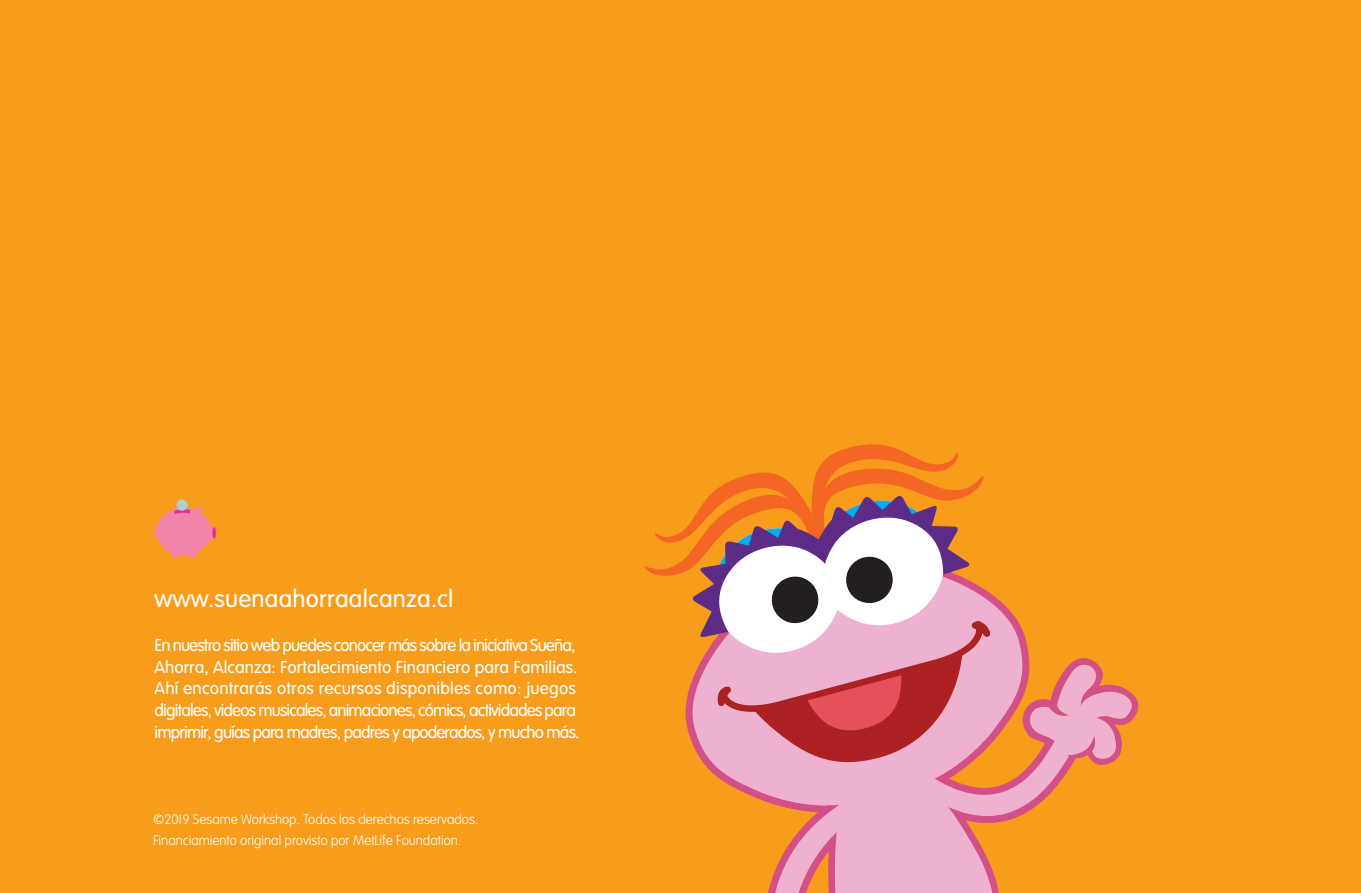
<style>
.page{position:relative;width:1361px;height:893px;background:#f89c1c}
.page>*{position:absolute;margin:0;border:0;box-sizing:border-box;transform-origin:0 0}
.t1{font:24px "Sesame Wkshp";letter-spacing:.01em;color:#fff}
.t2{font:16.8px/21.9px "Sesame Wkshp";letter-spacing:-.05em;color:#fff}
.t3{font:100 13.5px/21.3px "Sesame Wkshp";color:#fff}
</style>
<div class="page">
<svg style="left:644px;top:444px;width:494px;height:449px"></svg>
<svg style="left:153px;top:499px;width:63px;height:59px"></svg>
<h1 class="t1" style="left:155px;top:584px;width:300px">www.suenaahorraalcanza.cl</h1>
<p class="t2" style="left:155px;top:634px;width:426px">En nuestro sitio web puedes conocer más sobre la iniciativa Sueña, Ahorra, Alcanza: Fortalecimiento Financiero para Familias.<br>Ahí encontrarás otros recursos disponibles como: juegos digitales, videos musicales, animaciones, cómics, actividades para imprimir, guías para madres, padres y apoderados, y mucho más.</p>
<p class="t3" style="left:153px;top:808px;width:327px">©2019 Sesame Workshop. Todos los derechos reservados.<br>Financiamiento original provisto por MetLife Foundation.</p>
</div>
